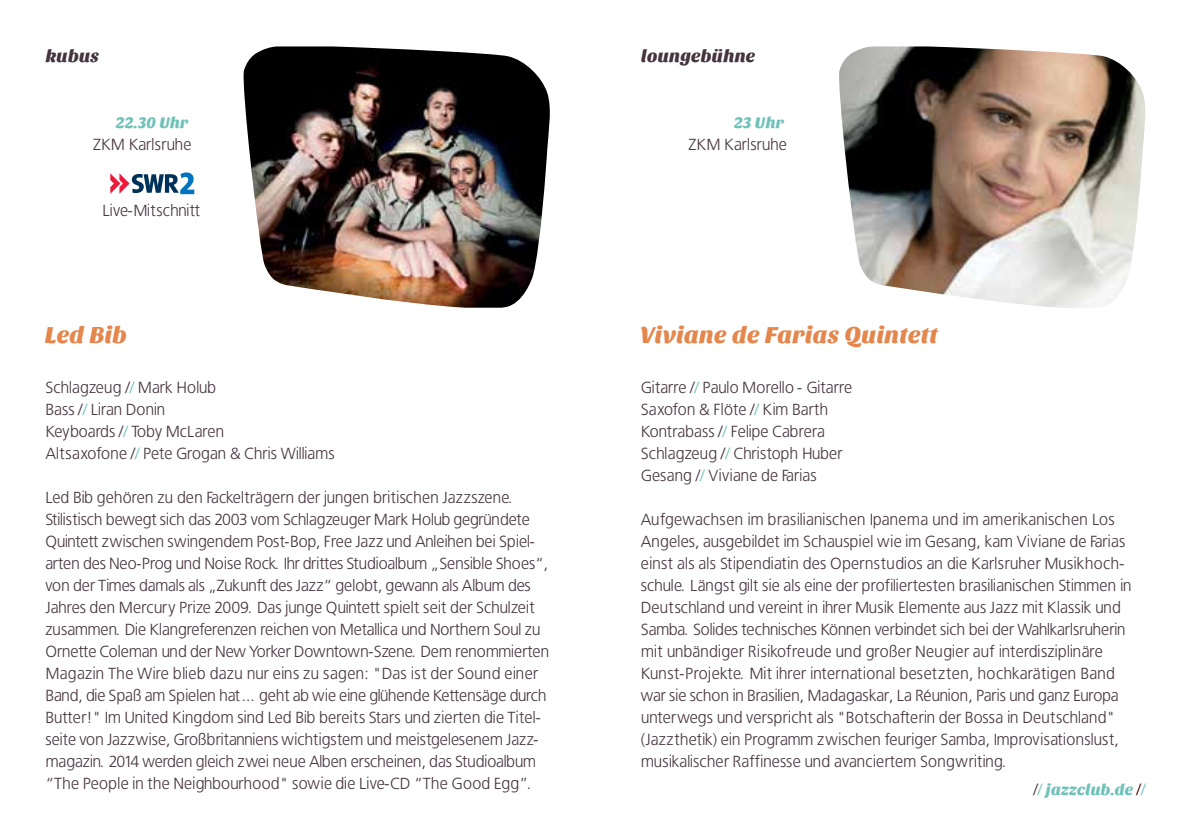
<style>
.page{position:relative;width:1191px;height:840px;background:#fff}
.page>*{position:absolute;margin:0;border:0;box-sizing:border-box;transform-origin:0 0}
.t1{font:24px "Sansita One";color:#e5864c}
.t2{font:18px "Sansita One";color:#45343e}
.t3{font:16px/22px "Bastardus Sans";letter-spacing:-.01em;color:#45343e}
.t4{font:16px "Sansita One";color:#70c2b9}
.s1{font-family:"Sansita One";color:#70c2b9}
.s2{color:#70c2b9}
.s3{font-family:"Bastardus Sans";color:#45343e}
.s4{font-family:"Bastardus Sans"}
.s5{font-family:"Bastardus Sans";color:#450003}
</style>
<div class="page">
<img style="left:243px;top:46px;width:307px;height:261px">
<svg style="left:110px;top:172px;width:84px;height:22px"></svg>
<img style="left:839px;top:46px;width:307px;height:262px">
<p class="t2" style="left:46px;top:45px;width:55px">kubus</p>
<p class="t2" style="left:641px;top:45px;width:116px">loungebühne</p>
<p class="t3" style="left:93px;top:111px;width:100px;text-align:right"><span class="s1">22.30 Uhr<br></span>ZKM Karlsruhe</p>
<p class="t3" style="left:688px;top:111px;width:100px;text-align:right"><span class="s1">23 Uhr<br></span>ZKM Karlsruhe</p>
<p class="t3" style="left:102px;top:199px;width:99px">Live-Mitschnitt</p>
<p class="t1" style="left:45px;top:321px;width:84px">Led Bib</p>
<p class="t1" style="left:640px;top:321px;width:299px">Viviane de Farias Quintett</p>
<p class="t3" style="left:45px;top:376px;width:291px">Schlagzeug /<span class="s2">/</span> Mark Holub<br>Bass /<span class="s2">/</span> Liran Donin<br>Keyboards /<span class="s2">/</span> Toby McLaren<br>Altsaxofone /<span class="s2">/</span> Pete Grogan &amp; Chris Williams</p>
<p class="t3" style="left:45px;top:486px;width:505px">Led Bib gehören zu den Fackelträgern der jungen britischen Jazzszene.<br>Stilistisch bewegt sich das 2003 vom Schlagzeuger Mark Holub gegründete Quintett zwischen swingendem Post-Bop, Free Jazz und Anleihen bei Spiel&shy;arten des Neo-Prog und Noise Rock. Ihr drittes Studioalbum „Sensible Shoes“, von der Times damals als „Zukunft des Jazz“ gelobt, gewann als Album des Jahres den Mercury Prize 2009. Das junge Quintett spielt seit der Schulzeit zusammen. Die Klangreferenzen reichen von Metallica und Northern Soul zu Ornette Coleman und der New Yorker Downtown-Szene. Dem renommierten Magazin The Wire blieb dazu nur eins zu sagen: "Das ist der Sound einer Band, die Spaß am Spielen hat ... geht ab wie eine glühende Kettensäge durch Butter!" Im United Kingdom sind Led Bib bereits Stars und zierten die Titel&shy;seite von Jazzwise, Großbritanniens wichtigstem und meistgelesenem Jazz&shy;magazin. 2014 werden gleich zwei neue Alben erscheinen, das Studioalbum “The People in the Neighbourhood" sowie die Live-CD “The Good Egg”.</p>
<p class="t3" style="left:641px;top:376px;width:213px">Gitarre /<span class="s2">/</span> Paulo Morello - Gitarre<br>Saxofon &amp; Flöte /<span class="s2">/</span> Kim Barth<br>Kontrabass /<span class="s2">/</span> Felipe Cabrera<br>Schlagzeug /<span class="s2">/</span> Christoph Huber<br>Gesang /<span class="s2">/</span> Viviane de Farias</p>
<p class="t3" style="left:641px;top:508px;width:492px">Aufgewachsen im brasilianischen Ipanema und im amerikanischen Los Angeles, ausgebildet im Schauspiel wie im Gesang, kam Viviane de Farias einst als als Stipendiatin des Opernstudios an die Karlsruher Musikhoch&shy;schule. Längst gilt sie als eine der profiliertesten brasilianischen Stimmen in Deutschland und vereint in ihrer Musik Elemente aus Jazz mit Klassik und Samba. Solides technisches Können verbindet sich bei der Wahlkarlsruherin mit unbändiger Risikofreude und großer Neugier auf interdisziplinäre Kunst-Projekte. Mit ihrer international besetzten, hochkarätigen Band war sie schon in Brasilien, Madagaskar, La Réunion, Paris und ganz Europa unterwegs und verspricht als "Botschafterin der Bossa in Deutschland" (Jazzthetik) ein Programm zwischen feuriger Samba, Improvisationslust, musikalischer Raffinesse und avanciertem Songwriting.</p>
<p class="t4" style="left:1033px;top:779px;width:114px"><span class="s3">/</span><span class="s4">/</span> jazzclub.de <span class="s5">/</span><span class="s4">/</span></p>
</div>
